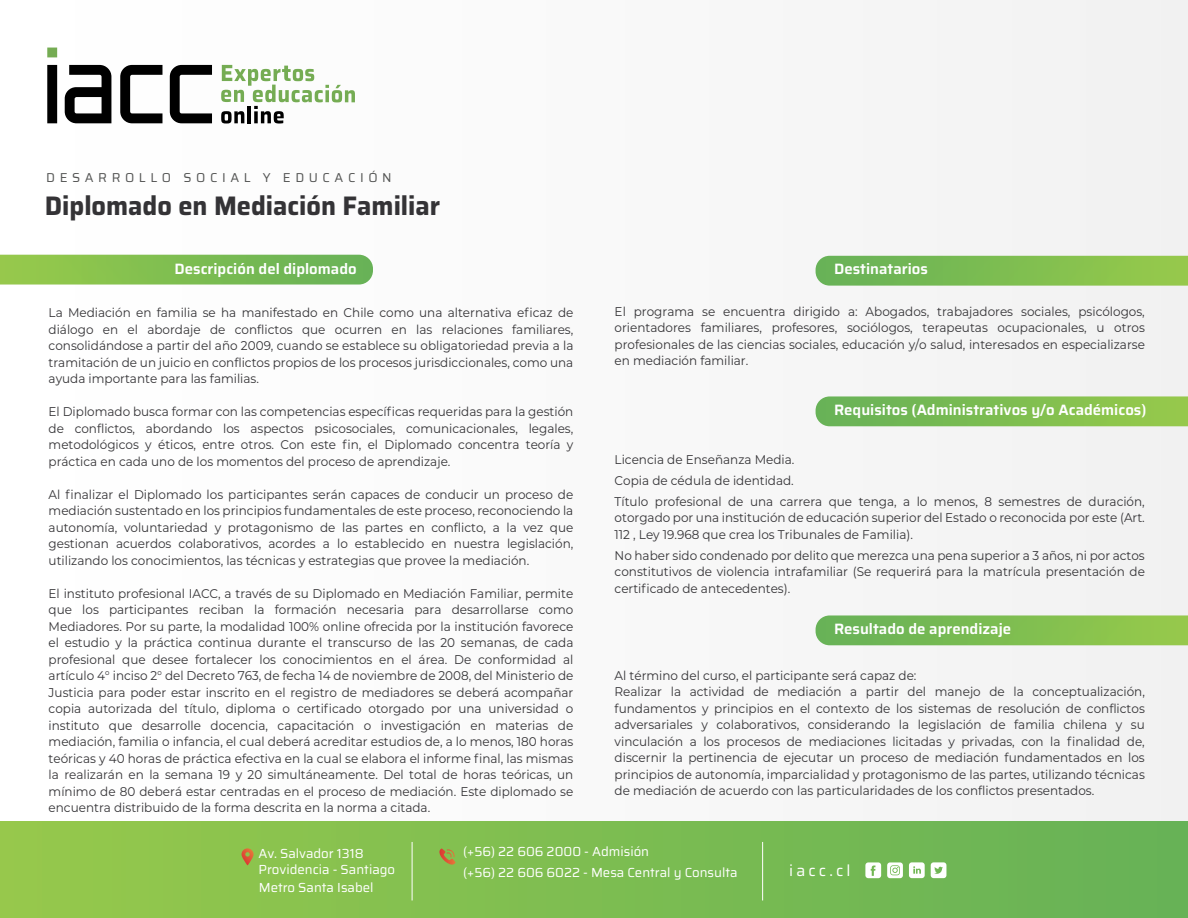
<style>
.page{position:relative;width:1188px;height:918px;background:#fff}
.page>*{position:absolute;margin:0;border:0;box-sizing:border-box;transform-origin:0 0}
.t1{font:700 26.85px "Saira";color:#343336;scale:.95 1}
.t2{font:15.75px "Saira";letter-spacing:.2em;color:#fff}
.t3{font:600 15px "Saira";color:#fff}
.t4{font:13.2px/15.8px "Saira";color:#fff}
.t5{font:12.9px "Saira";letter-spacing:.355em;color:#545554}
.t6{font:12.6px/16.5px "Montserrat";color:#343336;text-align:justify;scale:.95 1}
</style>
<div class="page">
<div style="left:0;top:1px;width:1188px;height:917px;background:#f9f9f9"></div>
<div style="left:0;top:821px;width:1188px;height:97px;background:linear-gradient(to right,#96c84b,#66b257)"></div>
<svg style="left:242px;top:848px;width:12px;height:17px"></svg>
<svg style="left:439px;top:849px;width:17px;height:16px"></svg>
<hr style="left:412px;top:842px;width:1px;height:58px;background:#fff">
<hr style="left:762px;top:842px;width:1px;height:58px;background:#fff">
<svg style="left:865px;top:862px;width:16px;height:16px"></svg>
<svg style="left:909px;top:862px;width:16px;height:16px"></svg>
<svg style="left:931px;top:862px;width:15px;height:16px"></svg>
<svg style="left:887px;top:862px;width:16px;height:16px"></svg>
<svg style="left:0;top:255px;width:373px;height:30px;background:#81be54"></svg>
<div style="left:47px;top:48px;width:10px;height:9px;background:#75ac53"></div>
<div style="left:47px;top:65px;width:10px;height:58px;background:#000"></div>
<svg style="left:120px;top:65px;width:42px;height:58px"></svg>
<svg style="left:170px;top:65px;width:42px;height:58px"></svg>
<svg style="left:65px;top:65px;width:46px;height:58px"></svg>
<svg style="left:221px;top:65px;width:134px;height:59px"></svg>
<svg style="left:816px;top:396px;width:372px;height:30px;background:#80be54"></svg>
<svg style="left:816px;top:256px;width:372px;height:30px;background:#80be54"></svg>
<svg style="left:816px;top:615px;width:372px;height:30px;background:#80be54"></svg>
<p class="t5" style="left:46px;top:168px;width:347px">DESARROLLO SOCIAL Y EDUCACIÓN</p>
<h1 class="t1" style="left:45px;top:185px;width:418px">Diplomado en Mediación Familiar</h1>
<p class="t3" style="left:175px;top:257px;width:184px">Descripción del diplomado</p>
<p class="t6" style="left:49px;top:304px;width:554px">La Mediación en familia se ha manifestado en Chile como una alternativa eficaz de diálogo en el abordaje de conflictos que ocurren en las relaciones familiares, consolidándose a partir del año 2009, cuando se establece su obligatoriedad previa a la tramitación de un juicio en conflictos propios de los procesos jurisdiccionales, como una ayuda importante para las familias.</p>
<p class="t6" style="left:49px;top:403px;width:554px">El Diplomado busca formar con las competencias específicas requeridas para la gestión de conflictos, abordando los aspectos psicosociales, comunicacionales, legales, metodológicos y éticos, entre otros. Con este fin, el Diplomado concentra teoría y práctica en cada uno de los momentos del proceso de aprendizaje.</p>
<p class="t6" style="left:49px;top:486px;width:554px">Al finalizar el Diplomado los participantes serán capaces de conducir un proceso de mediación sustentado en los principios fundamentales de este proceso, reconociendo la autonomía, voluntariedad y protagonismo de las partes en conflicto, a la vez que gestionan acuerdos colaborativos, acordes a lo establecido en nuestra legislación, utilizando los conocimientos, las técnicas y estrategias que provee la mediación.</p>
<p class="t6" style="left:49px;top:585px;width:554px">El instituto profesional IACC, a través de su Diplomado en Mediación Familiar, permite que los participantes reciban la formación necesaria para desarrollarse como Mediadores. Por su parte, la modalidad 100% online ofrecida por la institución favorece el estudio y la práctica continua durante el transcurso de las 20 semanas, de cada profesional que desee fortalecer los conocimientos en el área. De conformidad al artículo 4° inciso 2° del Decreto 763, de fecha 14 de noviembre de 2008, del Ministerio de Justicia para poder estar inscrito en el registro de mediadores se deberá acompañar copia autorizada del título, diploma o certificado otorgado por una universidad o instituto que desarrolle docencia, capacitación o investigación en materias de mediación, familia o infancia, el cual deberá acreditar estudios de, a lo menos, 180 horas teóricas y 40 horas de práctica efectiva en la cual se elabora el informe final, las mismas la realizarán en la semana 19 y 20 simultáneamente. Del total de horas teóricas, un mínimo de 80 deberá estar centradas en el proceso de mediación. Este diplomado se encuentra distribuido de la forma descrita en la norma a citada.</p>
<p class="t3" style="left:834px;top:258px;width:95px">Destinatarios</p>
<p class="t6" style="left:615px;top:303px;width:560px">El programa se encuentra dirigido a: Abogados, trabajadores sociales, psicólogos, orientadores familiares, profesores, sociólogos, terapeutas ocupacionales, u otros profesionales de las ciencias sociales, educación y/o salud, interesados en especializarse en mediación familiar.</p>
<p class="t3" style="left:834px;top:398px;width:314px">Requisitos (Administrativos y/o Académicos)</p>
<p class="t6" style="left:615px;top:448px;width:560px;line-height:21px;text-align:left">Licencia de Enseñanza Media.<br>Copia de cédula de identidad.<br>Título profesional de una carrera que tenga, a lo menos, 8 semestres de duración,</p>
<p class="t6" style="left:615px;top:509px;width:560px">otorgado por una institución de educación superior del Estado o reconocida por este (Art.<br>112 , Ley 19.968 que crea los Tribunales de Familia).</p>
<p class="t6" style="left:615px;top:547px;width:560px">No haber sido condenado por delito que merezca una pena superior a 3 años, ni por actos constitutivos de violencia intrafamiliar (Se requerirá para la matrícula presentación de certificado de antecedentes).</p>
<p class="t3" style="left:834px;top:617px;width:179px">Resultado de aprendizaje</p>
<p class="t6" style="left:615px;top:667px;width:560px;text-align:left">Al término del curso, el participante será capaz de:<br>Realizar la actividad de mediación a partir del manejo de la conceptualización, fundamentos y principios en el contexto de los sistemas de resolución de conflictos adversariales y colaborativos, considerando la legislación de familia chilena y su vinculación a los procesos de mediaciones licitadas y privadas, con la finalidad de, discernir la pertinencia de ejecutar un proceso de mediación fundamentados en los principios de autonomía, imparcialidad y protagonismo de las partes, utilizando técnicas de mediación de acuerdo con las particularidades de los conflictos presentados.</p>
<p class="t4" style="left:259px;top:845px;width:138px">Av. Salvador 1318<br>Providencia - Santiago</p>
<p class="t4" style="left:259px;top:879px;width:116px">Metro Santa Isabel</p>
<p class="t4" style="left:463px;top:840px;width:276px;line-height:21.5px">(+56) 22 606 2000 - Admisión<br>(+56) 22 606 6022 - Mesa Central y Consulta</p>
<p class="t2" style="left:789px;top:858px;width:63px">iacc.cl</p>
</div>
